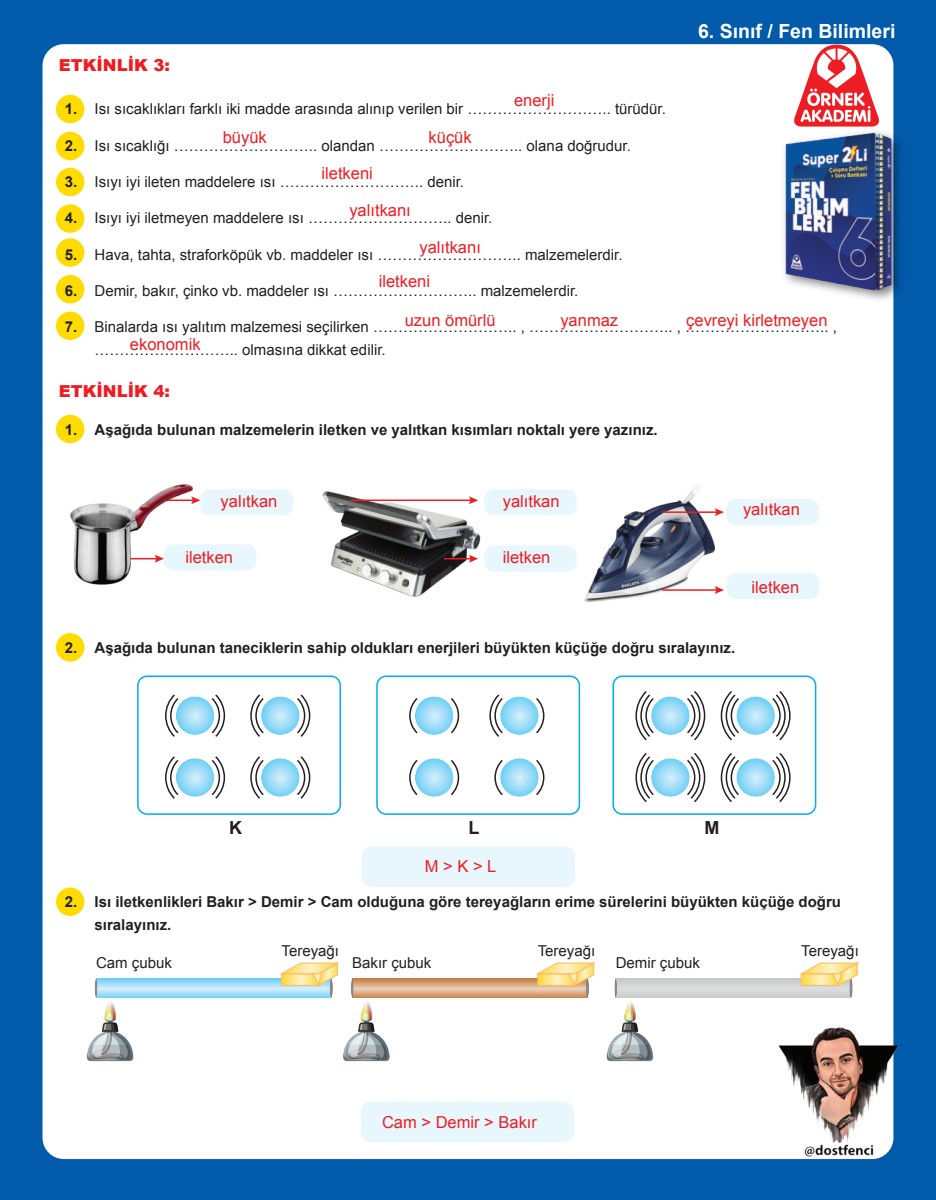
<style>
.page{position:relative;width:936px;height:1200px;background:#fff}
.page>*{position:absolute;margin:0;border:0;box-sizing:border-box;transform-origin:0 0}
.t1{font:700 19.5px "Arial";color:#fff}
.t2{font:700 18px "Arial";color:#231f20}
.t3{font:16.5px/33.9px "Arial";color:#ee1d23}
.t4{font:900 16.5px "Arial";color:#ee1d23}
.t5{font:15px/22.8px "Arial";color:#231f20}
.t6{font:700 15px/22.8px "Arial";color:#231f20}
.s1{font-weight:700}
</style>
<div class="page">
<div style="left:0;top:0;width:935px;height:1199px;background:#015aaa"></div>
<div style="left:43px;top:44px;width:850px;height:1114px;background:#fff;border-radius:21px"></div>
<img style="left:584px;top:484px;width:130px;height:119px">
<img style="left:322px;top:491px;width:189px;height:106px">
<div style="left:56px;top:414px;width:28px;height:29px;background:#ffdc01;border-radius:50%"></div>
<div style="left:56px;top:633px;width:28px;height:28px;background:#ffdc01;border-radius:50%"></div>
<div style="left:56px;top:132px;width:28px;height:28px;background:#ffdc01;border-radius:50%"></div>
<div style="left:56px;top:168px;width:28px;height:28px;background:#ffdc01;border-radius:50%"></div>
<div style="left:56px;top:204px;width:28px;height:29px;background:#ffdc01;border-radius:50%"></div>
<div style="left:56px;top:238px;width:28px;height:29px;background:#ffdc01;border-radius:50%"></div>
<div style="left:56px;top:275px;width:28px;height:28px;background:#ffdc01;border-radius:50%"></div>
<div style="left:56px;top:311px;width:28px;height:29px;background:#ffdc01;border-radius:50%"></div>
<div style="left:56px;top:95px;width:28px;height:28px;background:#ffdc01;border-radius:50%"></div>
<div style="left:56px;top:887px;width:28px;height:28px;background:#ffdc01;border-radius:50%"></div>
<svg style="left:193px;top:497px;width:7px;height:7px"></svg>
<div style="left:164px;top:544px;width:92px;height:26px;background:#e8f6fd;border-radius:9px"></div>
<div style="left:200px;top:489px;width:93px;height:26px;background:#e8f6fd;border-radius:9px"></div>
<svg style="left:444px;top:554px;width:34px;height:8px"></svg>
<hr style="left:662px;top:589px;width:55px;height:1px;background:#ee1d23">
<svg style="left:714px;top:586px;width:10px;height:7px"></svg>
<hr style="left:662px;top:511px;width:55px;height:2px;background:#ee1d23">
<svg style="left:714px;top:508px;width:10px;height:8px"></svg>
<hr style="left:350px;top:499px;width:122px;height:2px;background:#ee1d23">
<svg style="left:469px;top:496px;width:9px;height:8px"></svg>
<div style="left:484px;top:545px;width:92px;height:26px;background:#e8f6fd;border-radius:9px"></div>
<div style="left:484px;top:489px;width:92px;height:26px;background:#e8f6fd;border-radius:9px"></div>
<div style="left:726px;top:499px;width:93px;height:26px;background:#e8f6fd;border-radius:9px"></div>
<div style="left:362px;top:846px;width:213px;height:40px;background:#e8f6fd;border-radius:9px"></div>
<div style="left:361px;top:1101px;width:213px;height:40px;background:#e8f6fd;border-radius:9px"></div>
<div style="left:726px;top:573px;width:93px;height:26px;background:#e8f6fd;border-radius:9px"></div>
<svg style="left:134px;top:978px;width:147px;height:19px"></svg>
<svg style="left:87px;top:978px;width:47px;height:82px"></svg>
<svg style="left:390px;top:978px;width:147px;height:19px"></svg>
<svg style="left:281px;top:962px;width:109px;height:98px"></svg>
<svg style="left:537px;top:962px;width:57px;height:35px"></svg>
<div style="left:615px;top:978px;width:236px;height:19px;background:#d3d4d6"></div>
<svg style="left:606px;top:978px;width:47px;height:82px"></svg>
<svg style="left:800px;top:962px;width:58px;height:35px"></svg>
<svg style="left:176px;top:696px;width:38px;height:38px"></svg>
<svg style="left:210px;top:694px;width:16px;height:43px"></svg>
<svg style="left:165px;top:694px;width:15px;height:43px"></svg>
<svg style="left:176px;top:758px;width:38px;height:38px"></svg>
<svg style="left:210px;top:756px;width:16px;height:43px"></svg>
<svg style="left:165px;top:756px;width:15px;height:43px"></svg>
<svg style="left:261px;top:696px;width:38px;height:38px"></svg>
<svg style="left:295px;top:694px;width:16px;height:43px"></svg>
<svg style="left:250px;top:694px;width:15px;height:43px"></svg>
<svg style="left:261px;top:758px;width:38px;height:38px"></svg>
<svg style="left:295px;top:756px;width:16px;height:43px"></svg>
<svg style="left:250px;top:756px;width:15px;height:43px"></svg>
<div style="left:137px;top:675px;width:204px;height:139px;border:1px solid #00aeef;border-radius:9px"></div>
<svg style="left:415px;top:696px;width:38px;height:38px"></svg>
<svg style="left:449px;top:698px;width:11px;height:36px"></svg>
<svg style="left:409px;top:698px;width:10px;height:36px"></svg>
<svg style="left:415px;top:758px;width:38px;height:38px"></svg>
<svg style="left:449px;top:760px;width:11px;height:35px"></svg>
<svg style="left:409px;top:760px;width:10px;height:36px"></svg>
<svg style="left:500px;top:696px;width:38px;height:38px"></svg>
<svg style="left:534px;top:698px;width:11px;height:36px"></svg>
<svg style="left:489px;top:694px;width:15px;height:43px"></svg>
<svg style="left:500px;top:758px;width:38px;height:38px"></svg>
<svg style="left:534px;top:760px;width:11px;height:35px"></svg>
<svg style="left:494px;top:760px;width:10px;height:36px"></svg>
<div style="left:376px;top:675px;width:204px;height:139px;border:1px solid #00aeef;border-radius:9px"></div>
<svg style="left:651px;top:696px;width:38px;height:38px"></svg>
<svg style="left:685px;top:691px;width:21px;height:50px"></svg>
<svg style="left:635px;top:691px;width:20px;height:50px"></svg>
<svg style="left:651px;top:758px;width:38px;height:38px"></svg>
<svg style="left:685px;top:753px;width:21px;height:49px"></svg>
<svg style="left:635px;top:753px;width:20px;height:50px"></svg>
<svg style="left:736px;top:696px;width:38px;height:38px"></svg>
<svg style="left:770px;top:691px;width:21px;height:50px"></svg>
<svg style="left:720px;top:691px;width:20px;height:50px"></svg>
<svg style="left:736px;top:758px;width:38px;height:38px"></svg>
<svg style="left:770px;top:753px;width:21px;height:50px"></svg>
<svg style="left:720px;top:753px;width:20px;height:49px"></svg>
<div style="left:612px;top:675px;width:204px;height:139px;border:1px solid #00aeef;border-radius:9px"></div>
<img style="left:778px;top:1027px;width:121px;height:131px">
<svg style="left:794px;top:45px;width:88px;height:80px"></svg>
<img style="left:71px;top:484px;width:121px;height:101px">
<img style="left:796px;top:125px;width:104px;height:182px">
<img style="left:784px;top:132px;width:108px;height:159px">
<p class="t4" style="left:59px;top:53px;width:112px">ETKİNLİK 3:</p>
<h1 class="t1" style="left:698px;top:18px;width:199px">6. Sınıf / Fen Bilimleri</h1>
<p class="t3" style="left:514px;top:84px;width:42px">enerji</p>
<p class="t5" style="left:65px;top:98px;width:602px"><span class="s1">1.</span> Isı sıcaklıkları farklı iki madde arasında alınıp verilen bir ……………………….. türüdür.</p>
<p class="t5" style="left:65px;top:134px;width:567px"><span class="s1">2.</span> Isı sıcaklığı ……………………….. olandan ……………………….. olana doğrudur.</p>
<p class="t5" style="left:65px;top:170px;width:401px"><span class="s1">3.</span> Isıyı iyi ileten maddelere ısı ……………………….. denir.</p>
<p class="t5" style="left:65px;top:207px;width:429px"><span class="s1">4.</span> Isıyı iyi iletmeyen maddelere ısı ……………………….. denir.</p>
<p class="t5" style="left:65px;top:243px;width:559px"><span class="s1">5.</span> Hava, tahta, straforköpük vb. maddeler ısı ……………………….. malzemelerdir.</p>
<p class="t5" style="left:65px;top:279px;width:515px"><span class="s1">6.</span> Demir, bakır, çinko vb. maddeler ısı ……………………….. malzemelerdir.</p>
<p class="t5" style="left:95px;top:315px;width:743px;text-indent:-30px"><span class="s1">7.</span> Binalarda ısı yalıtım malzemesi seçilirken ……………………….. , ……………………….. , ……………………….. , ……………………….. olmasına dikkat edilir.</p>
<p class="t3" style="left:223px;top:121px;width:46px">büyük</p>
<p class="t3" style="left:428px;top:121px;width:45px">küçük</p>
<p class="t3" style="left:321px;top:157px;width:53px">iletkeni</p>
<p class="t3" style="left:349px;top:193px;width:63px">yalıtkanı</p>
<p class="t3" style="left:378px;top:230px;width:104px;text-indent:41px">yalıtkanı iletkeni</p>
<p class="t3" style="left:405px;top:303px;width:92px">uzun ömürlü</p>
<p class="t3" style="left:560px;top:303px;width:59px">yanmaz</p>
<p class="t3" style="left:686px;top:303px;width:143px">çevreyi kirletmeyen</p>
<p class="t3" style="left:130px;top:328px;width:72px">ekonomik</p>
<p class="t4" style="left:59px;top:379px;width:112px">ETKİNLİK 4:</p>
<p class="t6" style="left:65px;top:418px;width:594px">1. Aşağıda bulunan malzemelerin iletken ve yalıtkan kısımları noktalı yere yazınız.</p>
<p class="t3" style="left:220px;top:484px;width:58px">yalıtkan</p>
<p class="t3" style="left:502px;top:484px;width:58px">yalıtkan</p>
<p class="t3" style="left:185px;top:540px;width:49px">iletken</p>
<p class="t3" style="left:502px;top:540px;width:49px">iletken</p>
<p class="t3" style="left:743px;top:492px;width:58px">yalıtkan</p>
<p class="t3" style="left:751px;top:570px;width:49px">iletken</p>
<p class="t6" style="left:65px;top:636px;width:671px">2. Aşağıda bulunan taneciklerin sahip oldukları enerjileri büyükten küçüğe doğru sıralayınız.</p>
<p class="t2" style="left:229px;top:817px;width:14px">K</p>
<p class="t2" style="left:468px;top:817px;width:12px">L</p>
<p class="t2" style="left:704px;top:817px;width:16px">M</p>
<p class="t3" style="left:425px;top:850px;width:73px">M &gt; K &gt; L</p>
<p class="t6" style="left:95px;top:890px;width:748px;text-indent:-30px">2. Isı iletkenlikleri Bakır &gt; Demir &gt; Cam olduğuna göre tereyağların erime sürelerini büyükten küçüğe doğru sıralayınız.</p>
<p class="t5" style="left:96px;top:951px;width:77px">Cam çubuk</p>
<p class="t5" style="left:281px;top:939px;width:59px">Tereyağı</p>
<p class="t5" style="left:352px;top:951px;width:81px">Bakır çubuk</p>
<p class="t5" style="left:537px;top:939px;width:59px">Tereyağı</p>
<p class="t5" style="left:615px;top:951px;width:86px">Demir çubuk</p>
<p class="t3" style="left:382px;top:1104px;width:156px">Cam &gt; Demir &gt; Bakır</p>
<p class="t5" style="left:801px;top:939px;width:59px">Tereyağı</p>
</div>
